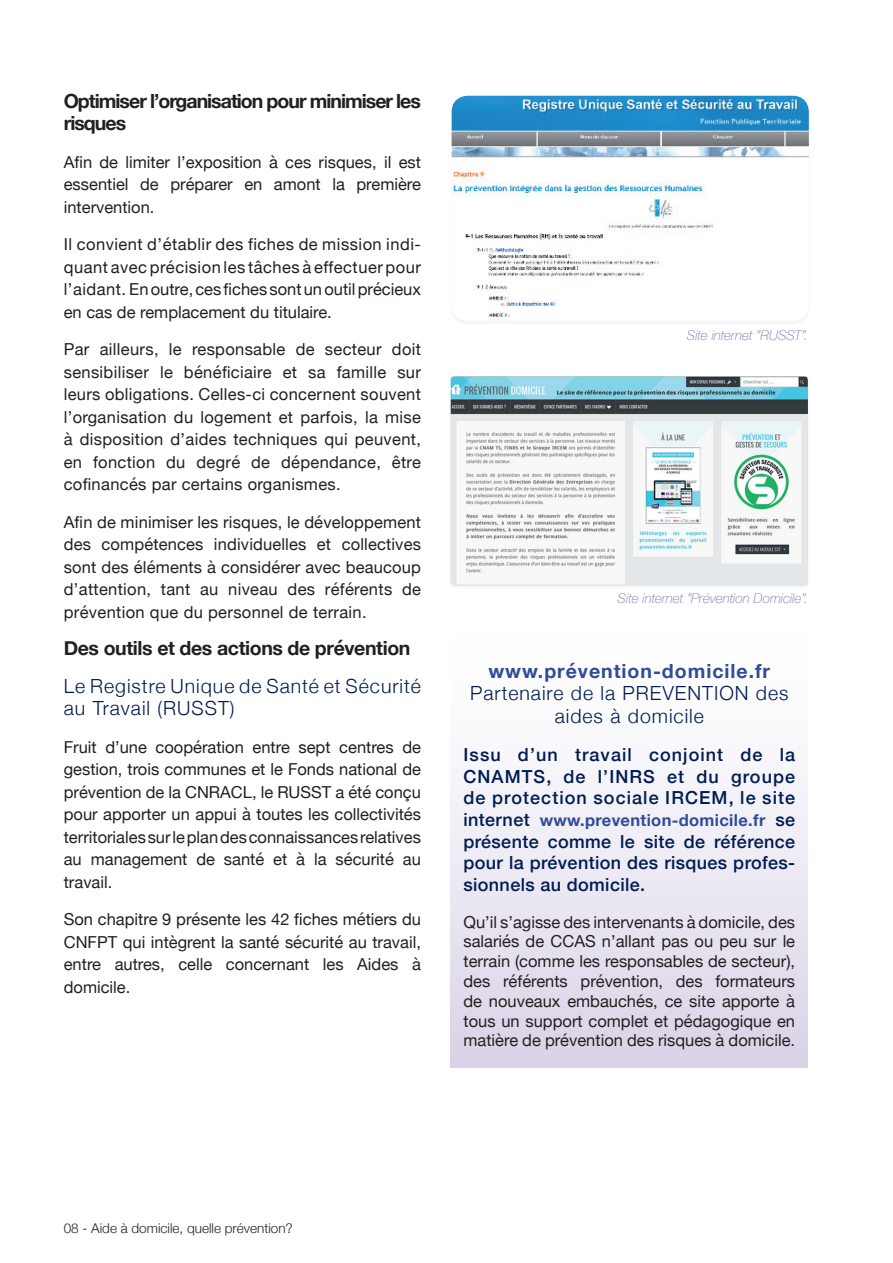
<style>
.page{position:relative;width:893px;height:1263px;background:#fff}
.page>*{position:absolute;margin:0;border:0;box-sizing:border-box;transform-origin:0 0}
.t1{font:300 19.5px/22.5px "Helvetica Neue";letter-spacing:.05em;color:#001c52}
.t2{font:700 19.5px/22.5px "Helvetica Neue";letter-spacing:-.05em;color:#231f20}
.t3{font:700 19.5px "Helvetica Neue";letter-spacing:-.02em;color:#231f20}
.t4{font:700 19.5px "Helvetica Neue";letter-spacing:.05em;color:#304c98}
.t5{font:500 18px/21.6px "Helvetica Neue";letter-spacing:.03em;color:#001c52;text-align:justify}
.t6{font:16.5px/22.5px "Helvetica Neue";color:#231f20;text-align:justify}
.t7{font:700 16.5px "Helvetica Neue";letter-spacing:.02em;color:#304c98}
.t8{font:italic 100 13.5px "Helvetica Neue";color:#8169ae}
.t9{font:300 13.5px "Helvetica Neue";color:#231f20}
.s1{font-weight:500;font-size:18px;color:#001c52}
</style>
<div class="page">
<div style="left:451px;top:625px;width:357px;height:443px;background:linear-gradient(to bottom,#fff,#dbd4e8)"></div>
<div style="left:449px;top:376px;width:361px;height:214px;background:#231f20;opacity:.05"></div>
<img style="left:451px;top:376px;width:357px;height:209px">
<img style="left:452px;top:96px;width:357px;height:221px">
<p class="t2" style="left:64px;top:90px;width:359px">Optimiser l’organisation pour minimiser les risques</p>
<p class="t6" style="left:64px;top:151px;width:359px">Afin de limiter l’exposition à ces risques, il est essentiel de préparer en amont la première intervention.</p>
<p class="t6" style="left:64px;top:234px;width:359px">Il convient d’établir des fiches de mission indi&shy;quant avec précision les tâches à effectuer pour l’aidant. En outre, ces fiches sont un outil précieux en cas de remplacement du titulaire.</p>
<p class="t6" style="left:64px;top:339px;width:359px">Par ailleurs, le responsable de secteur doit sensibiliser le bénéficiaire et sa famille sur leurs obligations. Celles-ci concernent souvent l’organisation du logement et parfois, la mise à disposition d’aides techniques qui peuvent, en fonction du degré de dépendance, être cofinancés par certains organismes.</p>
<p class="t6" style="left:64px;top:511px;width:359px">Afin de minimiser les risques, le développement des compétences individuelles et collectives sont des éléments à considérer avec beaucoup d’attention, tant au niveau des référents de prévention que du personnel de terrain.</p>
<p class="t3" style="left:64px;top:633px;width:348px">Des outils et des actions de prévention</p>
<p class="t1" style="left:64px;top:673px;width:359px">Le Registre Unique de Santé et Sécurité au Travail (RUSST)</p>
<p class="t6" style="left:64px;top:736px;width:359px">Fruit d’une coopération entre sept centres de gestion, trois communes et le Fonds national de prévention de la CNRACL, le RUSST a été conçu pour apporter un appui à toutes les collectivités territoriales sur le plan des connaissances relatives au management de santé et à la sécurité au travail.</p>
<p class="t6" style="left:64px;top:909px;width:359px">Son chapitre 9 présente les 42 fiches métiers du CNFPT qui intègrent la santé sécurité au travail, entre autres, celle concernant les Aides à domicile.</p>
<p class="t8" style="left:687px;top:325px;width:123px">Site internet ”RUSST”.</p>
<p class="t8" style="left:618px;top:587px;width:192px">Site internet ”Prévention Domicile”.</p>
<p class="t4" style="left:488px;top:655px;width:283px">www.prévention-domicile.fr</p>
<p class="t1" style="left:470px;top:680px;width:320px;text-align:center">Partenaire de la PREVENTION des aides à domicile</p>
<p class="t5" style="left:463px;top:742px;width:333px">Issu d’un travail conjoint de la CNAMTS, de l’INRS et du groupe de protection sociale IRCEM, le site</p>
<p class="t7" style="left:463px;top:807px;width:333px"><span class="s1">internet</span> www.prevention-domicile.fr <span class="s1">se</span></p>
<p class="t5" style="left:463px;top:829px;width:333px">présente comme le site de référence pour la prévention des risques profes&shy;sionnels au domicile.</p>
<p class="t6" style="left:463px;top:913px;width:333px;line-height:19.8px">Qu’il s’agisse des intervenants à domicile, des salariés de CCAS n’allant pas ou peu sur le terrain (comme les responsables de secteur), des référents prévention, des formateurs de nouveaux embauchés, ce site apporte à tous un support complet et pédagogique en matière de prévention des risques à domicile.</p>
<p class="t9" style="left:64px;top:1217px;width:231px">08 - Aide à domicile, quelle prévention?</p>
</div>
